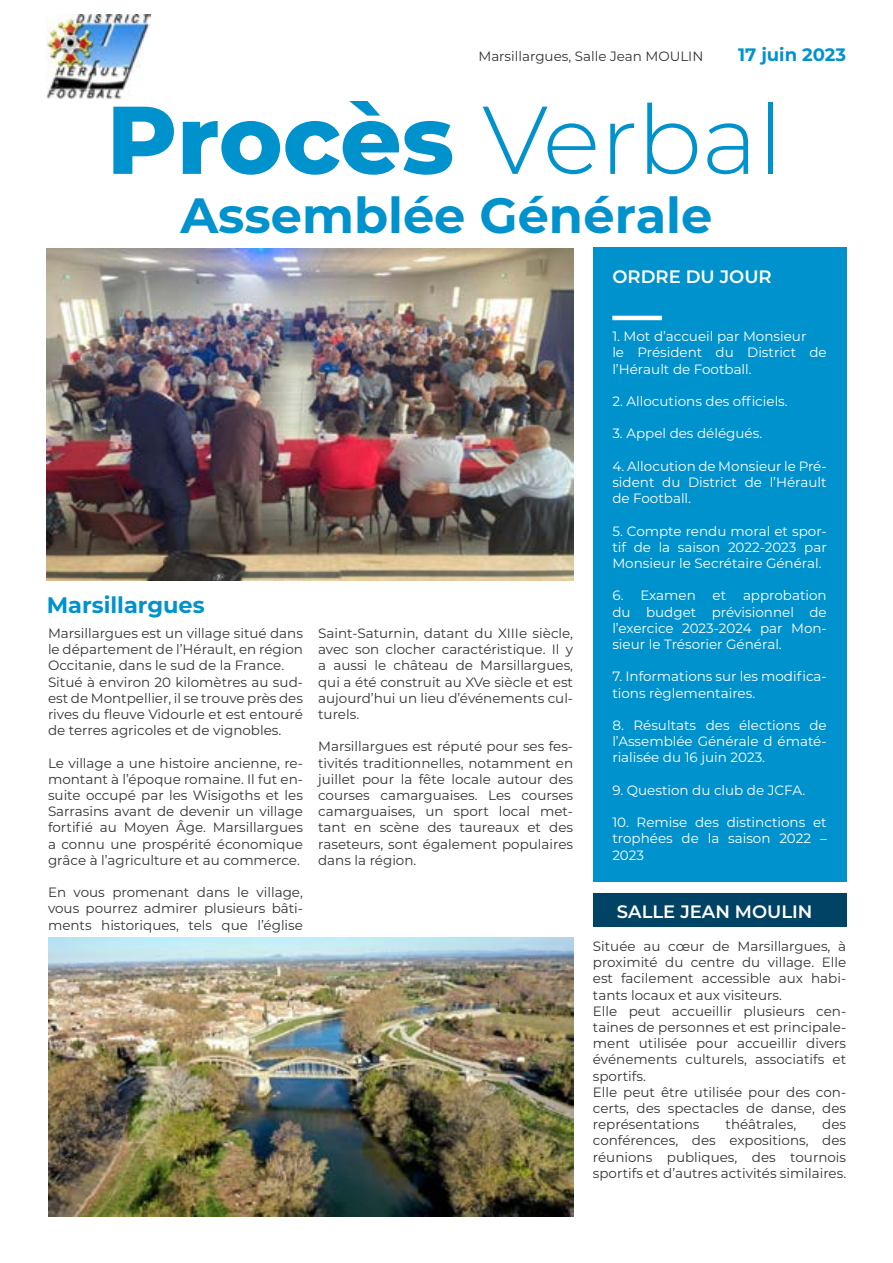
<style>
.page{position:relative;width:893px;height:1263px;background:#fff}
.page>*{position:absolute;margin:0;border:0;box-sizing:border-box;transform-origin:0 0}
.t1{font:800 96px "Montserrat";letter-spacing:-.005em;color:#0092cd}
.t2{font:700 49.5px "Montserrat";color:#0092cd}
.t3{font:700 22.5px "Montserrat";color:#0092cd}
.t4{font:600 18px "Montserrat";color:#fff}
.t5{font:700 18px "Montserrat";color:#0092cd}
.t6{font:13.5px/16.2px "Montserrat";color:#333332;text-align:justify}
.t7{font:13.5px/16.2px "Montserrat";color:#fff;text-align:justify}
.s1{font-weight:300}
</style>
<div class="page">
<img style="left:47px;top:14px;width:103px;height:84px">
<img style="left:46px;top:249px;width:527px;height:331px">
<img style="left:48px;top:938px;width:525px;height:278px">
<div style="left:593px;top:247px;width:253px;height:635px;background:#0092cd"></div>
<div style="left:593px;top:894px;width:253px;height:33px;background:#004364"></div>
<hr style="left:612px;top:316px;width:50px;height:4px;background:#fff">
<p class="t6" style="left:478px;top:48px;width:226px">Marsillargues, Salle Jean MOULIN</p>
<h3 class="t5" style="left:738px;top:42px;width:110px">17 juin 2023</h3>
<h1 class="t1" style="left:107px;top:69px;width:678px">Procès <span class="s1">Verbal</span></h1>
<h2 class="t2" style="left:181px;top:180px;width:533px">Assemblée Générale</h2>
<h3 class="t3" style="left:47px;top:589px;width:160px">Marsillargues</h3>
<p class="t6" style="left:48px;top:625px;width:257px;text-align:left">Marsillargues est un village situé dans le département de l’Hérault, en région Occitanie, dans le sud de la France.<br>Situé à environ 20 kilomètres au sud&shy;est de Montpellier, il se trouve près des rives du fleuve Vidourle et est entouré de terres agricoles et de vignobles.</p>
<p class="t6" style="left:48px;top:754px;width:256px">Le village a une histoire ancienne, re&shy;montant à l’époque romaine. Il fut en&shy;suite occupé par les Wisigoths et les Sarrasins avant de devenir un village fortifié au Moyen Âge. Marsillargues a connu une prospérité économique grâce à l’agriculture et au commerce.</p>
<p class="t6" style="left:48px;top:884px;width:256px">En vous promenant dans le village, vous pourrez admirer plusieurs bâti&shy;ments historiques, tels que l’église</p>
<p class="t6" style="left:318px;top:625px;width:256px">Saint-Saturnin, datant du XIIIe siècle, avec son clocher caractéristique. Il y a aussi le château de Marsillargues, qui a été construit au XVe siècle et est aujourd’hui un lieu d’événements cul&shy;turels.</p>
<p class="t6" style="left:318px;top:738px;width:256px">Marsillargues est réputé pour ses fes&shy;tivités traditionnelles, notamment en juillet pour la fête locale autour des courses camarguaises. Les courses camarguaises, un sport local met&shy;tant en scène des taureaux et des raseteurs, sont également populaires dans la région.</p>
<h3 class="t4" style="left:612px;top:264px;width:161px">ORDRE DU JOUR</h3>
<p class="t7" style="left:612px;top:328px;width:216px;text-align:left">1. Mot d’accueil par Monsieur<br>le Président du District de l’Hérault de Football.</p>
<p class="t7" style="left:612px;top:393px;width:177px">2. Allocutions des officiels.</p>
<p class="t7" style="left:612px;top:425px;width:151px">3. Appel des délégués.</p>
<p class="t7" style="left:612px;top:457px;width:216px">4. Allocution de Monsieur le Pré&shy;sident du District de l’Hérault de Football.</p>
<p class="t7" style="left:612px;top:522px;width:216px">5. Compte rendu moral et spor&shy;tif de la saison 2022-2023 par Monsieur le Secrétaire Général.</p>
<p class="t7" style="left:612px;top:587px;width:216px">6. Examen et approbation du budget prévisionnel de l’exercice 2023-2024 par Mon&shy;sieur le Trésorier Général.</p>
<p class="t7" style="left:612px;top:668px;width:216px">7. Informations sur les modifica&shy;tions règlementaires.</p>
<p class="t7" style="left:612px;top:717px;width:216px">8. Résultats des élections de l’Assemblée Générale d ématé&shy;rialisée du 16 juin 2023.</p>
<p class="t7" style="left:612px;top:781px;width:194px">9. Question du club de JCFA.</p>
<p class="t7" style="left:612px;top:814px;width:216px">10. Remise des distinctions et trophées de la saison 2022 – 2023</p>
<h3 class="t4" style="left:617px;top:899px;width:197px">SALLE JEAN MOULIN</h3>
<p class="t6" style="left:593px;top:938px;width:255px;text-align:left">Située au cœur de Marsillargues, à proximité du centre du village. Elle est facilement accessible aux habi&shy;tants locaux et aux visiteurs.<br>Elle peut accueillir plusieurs cen&shy;taines de personnes et est principale&shy;ment utilisée pour accueillir divers événements culturels, associatifs et sportifs.<br>Elle peut être utilisée pour des con&shy;certs, des spectacles de danse, des représentations</p>
<p class="t6" style="left:593px;top:1116px;width:255px;text-indent:229px">des conférences, des expositions, des réunions publiques, des tournois sportifs et d’autres activités similaires.</p>
<p class="t6" style="left:726px;top:1116px;width:72px">théâtrales,</p>
</div>
